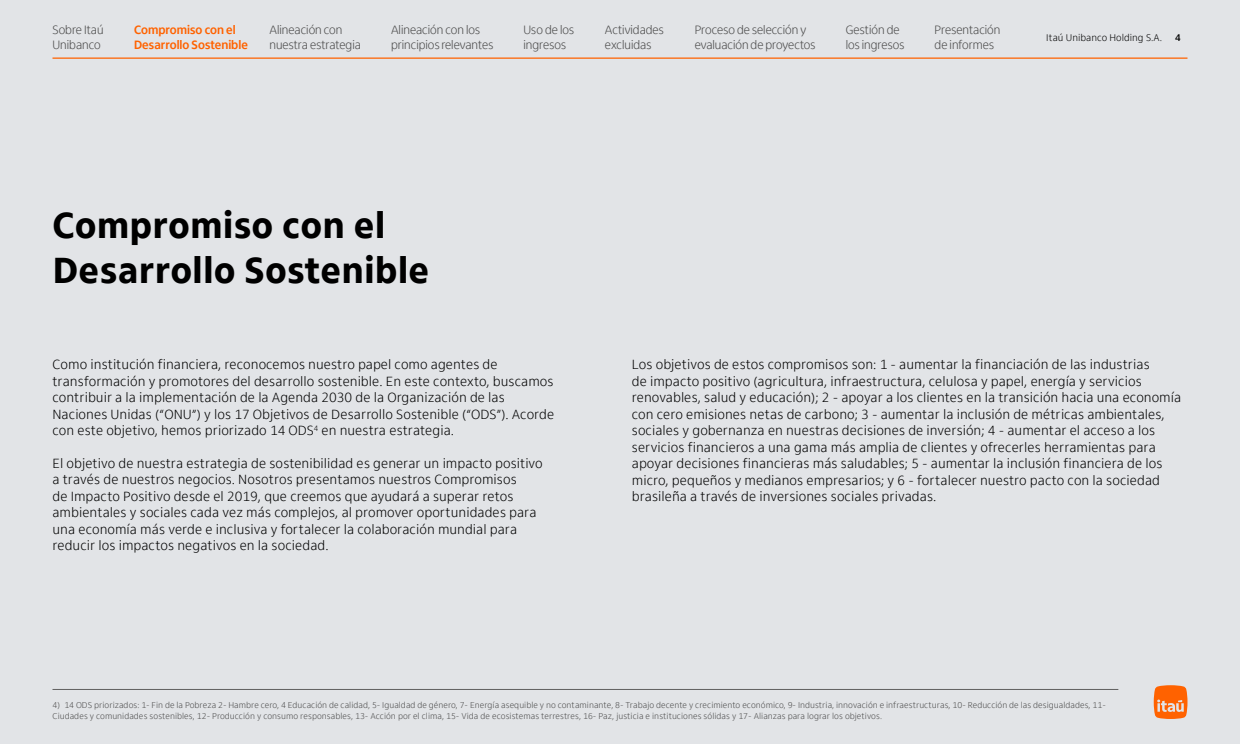
<style>
.page{position:relative;width:1240px;height:744px;background:#e2e4e7}
.page>*{position:absolute;margin:0;border:0;box-sizing:border-box;transform-origin:0 0}
.t1{font:800 37.5px/45px "Itau Text Pro";color:#000}
.t2{font:300 13.75px/16.5px "Itau Text Pro";color:#000}
.t3{font:300 12.5px/15px "Itau Display Pro";color:#4c4c4c}
.t4{font:700 12.5px/15px "Itau Display Pro";color:#ff6200}
.t5{font:300 10px "Itau Text Pro";color:#000}
.t6{font:700 10px "Itau Text Pro";color:#000}
.t7{font:300 8.75px/10.5px "Itau Text Pro";color:#4c4c4c}
</style>
<div class="page">
<hr style="left:52px;top:689px;width:1066px;height:1px;background:#606060">
<svg style="left:1154px;top:685px;width:33px;height:34px"></svg>
<hr style="left:52px;top:58px;width:1136px;height:1px;background:#ff6200">
<p class="t3" style="left:52px;top:23px;width:53px">Sobre Itaú<br>Unibanco</p>
<p class="t3" style="left:269px;top:23px;width:93px">Alineación con nuestra estrategia</p>
<p class="t3" style="left:391px;top:23px;width:104px">Alineación con los principios relevantes</p>
<p class="t3" style="left:523px;top:23px;width:52px">Uso de los ingresos</p>
<p class="t3" style="left:605px;top:23px;width:60px">Actividades excluidas</p>
<p class="t3" style="left:695px;top:23px;width:122px">Proceso de selección y evaluación de proyectos</p>
<p class="t3" style="left:846px;top:23px;width:60px">Gestión de los ingresos</p>
<p class="t3" style="left:935px;top:23px;width:67px">Presentación de informes</p>
<p class="t5" style="left:1046px;top:32px;width:117px">Itaú Unibanco Holding S.A.</p>
<p class="t6" style="left:1175px;top:32px;width:7px">4</p>
<p class="t4" style="left:134px;top:23px;width:115px">Compromiso con el<br>Desarrollo Sostenible</p>
<h1 class="t1" style="left:52px;top:203px;width:378px">Compromiso con el<br>Desarrollo Sostenible</h1>
<p class="t2" style="left:52px;top:356px;width:503px">Como institución financiera, reconocemos nuestro papel como agentes de transformación y promotores del desarrollo sostenible. En este contexto, buscamos contribuir a la implementación de la Agenda 2030 de la Organización de las Naciones Unidas (“ONU”) y los 17 Objetivos de Desarrollo Sostenible (“ODS”). Acorde con este objetivo, hemos priorizado 14 ODS<sup>4</sup> en nuestra estrategia.</p>
<p class="t2" style="left:53px;top:455px;width:492px">El objetivo de nuestra estrategia de sostenibilidad es generar un impacto positivo a través de nuestros negocios. Nosotros presentamos nuestros Compromisos<br>de Impacto Positivo desde el 2019, que creemos que ayudará a superar retos ambientales y sociales cada vez más complejos, al promover oportunidades para una economía más verde e inclusiva y fortalecer la colaboración mundial para reducir los impactos negativos en la sociedad.</p>
<p class="t2" style="left:632px;top:356px;width:551px">Los objetivos de estos compromisos son: 1 - aumentar la financiación de las industrias<br>de impacto positivo (agricultura, infraestructura, celulosa y papel, energía y servicios renovables, salud y educación); 2 - apoyar a los clientes en la transición hacia una economía con cero emisiones netas de carbono; 3 - aumentar la inclusión de métricas ambientales, sociales y gobernanza en nuestras decisiones de inversión; 4 - aumentar el acceso a los servicios financieros a una gama más amplia de clientes y ofrecerles herramientas para apoyar decisiones financieras más saludables; 5 - aumentar la inclusión financiera de los micro, pequeños y medianos empresarios; y 6 - fortalecer nuestro pacto con la sociedad brasileña a través de inversiones sociales privadas.</p>
<p class="t7" style="left:52px;top:700px;width:1055px">4) 14 ODS priorizados: 1- Fin de la Pobreza 2- Hambre cero, 4 Educación de calidad, 5- Igualdad de género, 7- Energía asequible y no contaminante, 8- Trabajo decente y crecimiento económico, 9- Industria, innovación e infraestructuras, 10- Reducción de las desigualdades, 11-<br>Ciudades y comunidades sostenibles, 12- Producción y consumo responsables, 13- Acción por el clima, 15- Vida de ecosistemas terrestres, 16- Paz, justicia e instituciones sólidas y 17- Alianzas para lograr los objetivos.</p>
</div>
